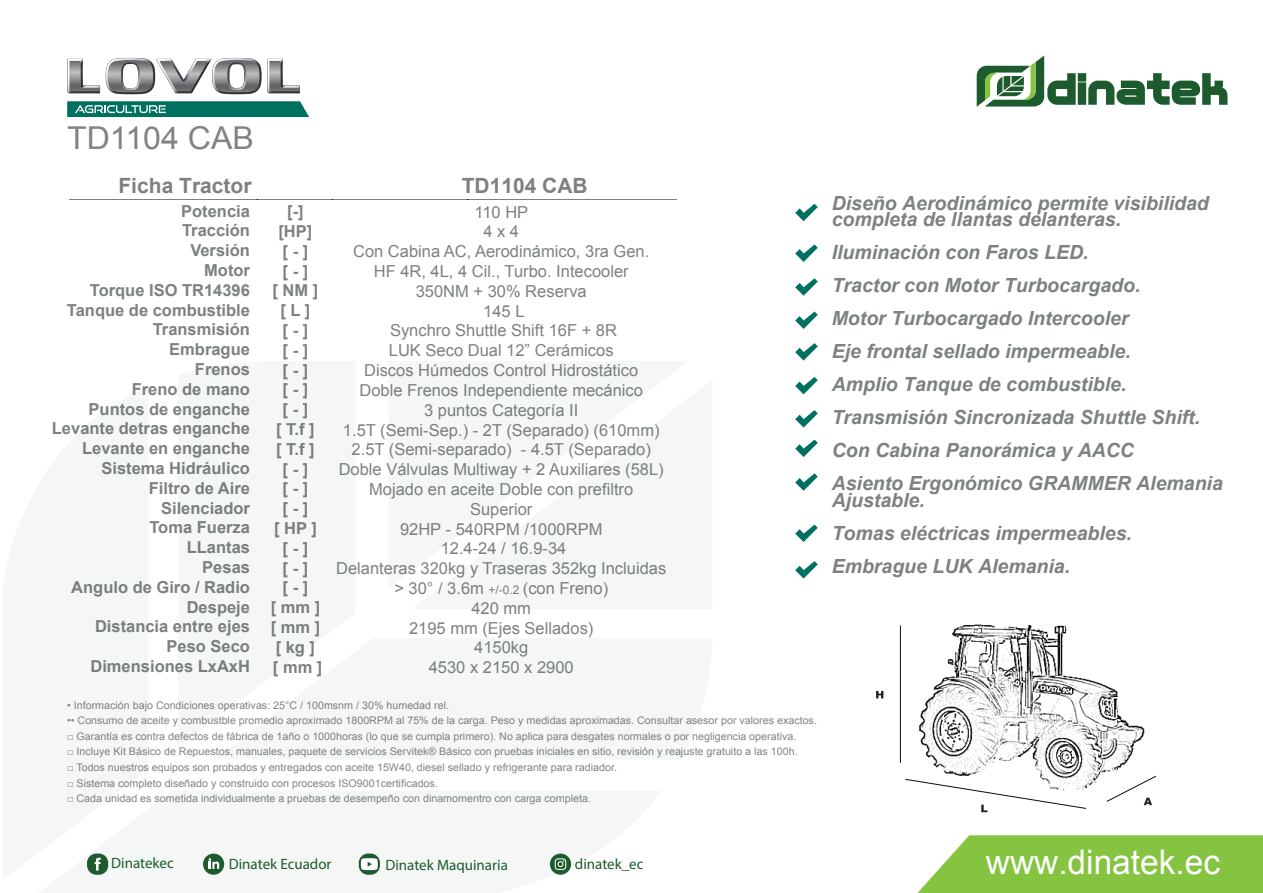
<style>
.page{position:relative;width:1263px;height:893px;background:#fff}
.page>*{position:absolute;margin:0;border:0;box-sizing:border-box;transform-origin:0 0}
.t1{font:33.9px "Arial";color:#fff}
.t2{font:31.5px "Arial";color:#818386}
.t3{font:700 21px "Arial";color:#7d8181}
.t4{font:italic 700 19.5px/33px "Arial";color:#7d8181}
.t5{font:16.5px/19.8px "Arial";color:#7d8181;text-align:center}
.t6{font:700 16.5px/19.8px "Arial";color:#7d8181;text-align:center}
.t7{font:15px "Myriad Pro";color:#1d5b2e}
.t8{font:10.5px/15.6px "Arial";color:#818386}
.s1{font-size:12px}
</style>
<div class="page">
<img style="left:919px;top:624px;width:226px;height:164px">
<hr style="left:900px;top:626px;width:1px;height:137px;background:#160710">
<svg style="left:876px;top:691px;width:7px;height:7px"></svg>
<svg style="left:905px;top:778px;width:182px;height:34px"></svg>
<svg style="left:1106px;top:775px;width:50px;height:30px"></svg>
<hr style="left:69px;top:200px;width:607px;height:1px;background:#7d8181">
<svg style="left:977px;top:56px;width:250px;height:51px"></svg>
<svg style="left:67px;top:59px;width:33px;height:34px"></svg>
<svg style="left:106px;top:58px;width:194px;height:36px"></svg>
<svg style="left:67px;top:101px;width:242px;height:16px"></svg>
<svg style="left:795px;top:204px;width:23px;height:17px"></svg>
<svg style="left:795px;top:244px;width:23px;height:18px"></svg>
<svg style="left:795px;top:278px;width:23px;height:18px"></svg>
<svg style="left:795px;top:311px;width:23px;height:18px"></svg>
<svg style="left:795px;top:343px;width:23px;height:18px"></svg>
<svg style="left:795px;top:377px;width:23px;height:17px"></svg>
<svg style="left:795px;top:410px;width:23px;height:18px"></svg>
<svg style="left:795px;top:440px;width:23px;height:17px"></svg>
<svg style="left:795px;top:473px;width:23px;height:18px"></svg>
<svg style="left:795px;top:525px;width:23px;height:17px"></svg>
<div style="left:389px;top:362px;width:297px;height:224px;background:#f4f7f5"></div>
<div style="left:178px;top:362px;width:177px;height:384px;background:#f4f7f5"></div>
<svg style="left:3px;top:387px;width:145px;height:491px;fill:#f4f7f5"></svg>
<svg style="left:36px;top:791px;width:624px;height:102px;fill:#f4f7f5"></svg>
<svg style="left:213px;top:638px;width:499px;height:121px;fill:#f4f7f5"></svg>
<svg style="left:411px;top:380px;width:301px;height:228px;fill:#f4f7f5"></svg>
<svg style="left:795px;top:561px;width:23px;height:18px"></svg>
<svg style="left:917px;top:835px;width:346px;height:58px"></svg>
<div style="left:203px;top:854px;width:21px;height:21px;background:#1d5b2e;border-radius:11px"></div>
<svg style="left:209px;top:858px;width:10px;height:11px"></svg>
<svg style="left:359px;top:854px;width:21px;height:21px"></svg>
<svg style="left:361px;top:858px;width:17px;height:12px"></svg>
<div style="left:87px;top:854px;width:21px;height:21px;background:#1d5b2e;border-radius:9px"></div>
<svg style="left:95px;top:858px;width:6px;height:12px"></svg>
<div style="left:550px;top:854px;width:21px;height:21px;background:#1d5b2e;border-radius:11px"></div>
<svg style="left:555px;top:858px;width:11px;height:12px"></svg>
<h2 class="t2" style="left:67px;top:126px;width:188px">TD1104 CAB</h2>
<h3 class="t3" style="left:118px;top:178px;width:134px">Ficha Tractor</h3>
<h3 class="t3" style="left:462px;top:178px;width:128px">TD1104 CAB</h3>
<p class="t6" style="left:52px;top:202px;width:200px;text-align:right">Potencia<br>Tracción<br>Versión<br>Motor<br>Torque ISO TR14396<br>Tanque de combustible<br>Transmisión<br>Embrague<br>Frenos<br>Freno de mano<br>Puntos de enganche<br>Levante detras enganche<br>Levante en enganche<br>Sistema Hidráulico<br>Filtro de Aire<br>Silenciador<br>Toma Fuerza<br>LLantas<br>Pesas<br>Angulo de Giro / Radio<br>Despeje<br>Distancia entre ejes<br>Peso Seco<br>Dimensiones LxAxH</p>
<p class="t5" style="left:336px;top:203px;width:332px">110 HP<br>4 x 4<br>Con Cabina AC, Aerodinámico, 3ra Gen.<br>HF 4R, 4L, 4 Cil., Turbo. Intecooler<br>350NM + 30% Reserva<br>145 L<br>Synchro Shuttle Shift 16F + 8R<br>LUK Seco Dual 12” Cerámicos<br>Discos Húmedos Control Hidrostático<br>Doble Frenos Independiente mecánico<br>3 puntos Categoría II<br>1.5T (Semi-Sep.) - 2T (Separado) (610mm)<br>2.5T (Semi-separado) - 4.5T (Separado)<br>Doble Válvulas Multiway + 2 Auxiliares (58L)<br>Mojado en aceite Doble con prefiltro<br>Superior<br>92HP - 540RPM /1000RPM<br>12.4-24 / 16.9-34<br>Delanteras 320kg y Traseras 352kg Incluidas &gt; 30° / 3.6m <span class="s1">+/-0.2</span> (con Freno)<br>420 mm<br>2195 mm (Ejes Sellados)<br>4150kg<br>4530 x 2150 x 2900</p>
<h3 class="t6" style="left:271px;top:203px;width:53px">[-] [HP]<br>[ - ]<br>[ - ]<br>[ NM ] [ L ]<br>[ - ]<br>[ - ]<br>[ - ]<br>[ - ]<br>[ - ]<br>[ T.f ]<br>[ T.f ]<br>[ - ]<br>[ - ]<br>[ - ]<br>[ HP ] [ - ]<br>[ - ]<br>[ - ]<br>[ mm ] [ mm ] [ kg ]<br>[ mm ]</h3>
<p class="t8" style="left:67px;top:698px;width:751px">ï Información bajo Condiciones operativas: 25°C / 100msnm / 30% humedad rel.<br>ïï Consumo de aceite y combustble promedio aproximado 1800RPM al 75% de la carga. Peso y medidas aproximadas. Consultar asesor por valores exactos.</p>
<p class="t8" style="left:67px;top:728px;width:731px">□ Garantía es contra defectos de fábrica de 1año o 1000horas (lo que se cumpla primero). No aplica para desgates normales o por negligencia operativa.</p>
<p class="t8" style="left:67px;top:744px;width:732px">□ Incluye Kit Básico de Repuestos, manuales, paquete de servicios Servitek® Básico con pruebas iniciales en sitio, revisión y reajuste gratuito a las 100h.</p>
<p class="t8" style="left:67px;top:760px;width:551px">□ Todos nuestros equipos son probados y entregados con aceite 15W40, diesel sellado y refrigerante para radiador.</p>
<p class="t8" style="left:67px;top:775px;width:372px">□ Sistema completo diseñado y construido con procesos ISO9001certificados.</p>
<p class="t8" style="left:67px;top:791px;width:525px">□ Cada unidad es sometida individualmente a pruebas de desempeño con dinamomentro con carga completa.</p>
<h3 class="t4" style="left:832px;top:197px;width:379px;line-height:16.5px">Diseño Aerodinámico permite visibilidad completa de llantas delanteras.</h3>
<p class="t4" style="left:832px;top:238px;width:393px">Iluminación con Faros LED.<br>Tractor con Motor Turbocargado.<br>Motor Turbocargado Intercooler<br>Eje frontal sellado impermeable.<br>Amplio Tanque de combustible.<br>Transmisión Sincronizada Shuttle Shift.<br>Con Cabina Panorámica y AACC<br>Asiento Ergonómico GRAMMER Alemania</p>
<h3 class="t4" style="left:832px;top:485px;width:302px">Ajustable.<br>Tomas eléctricas impermeables.<br>Embrague LUK Alemania.</h3>
<h3 class="t7" style="left:111px;top:858px;width:64px">Dinatekec</h3>
<h3 class="t7" style="left:229px;top:858px;width:104px">Dinatek Ecuador</h3>
<h3 class="t7" style="left:385px;top:860px;width:124px">Dinatek Maquinaria</h3>
<h3 class="t7" style="left:575px;top:858px;width:70px">dinatek_ec</h3>
<h1 class="t1" style="left:986px;top:849px;width:236px">www.dinatek.ec</h1>
</div>
